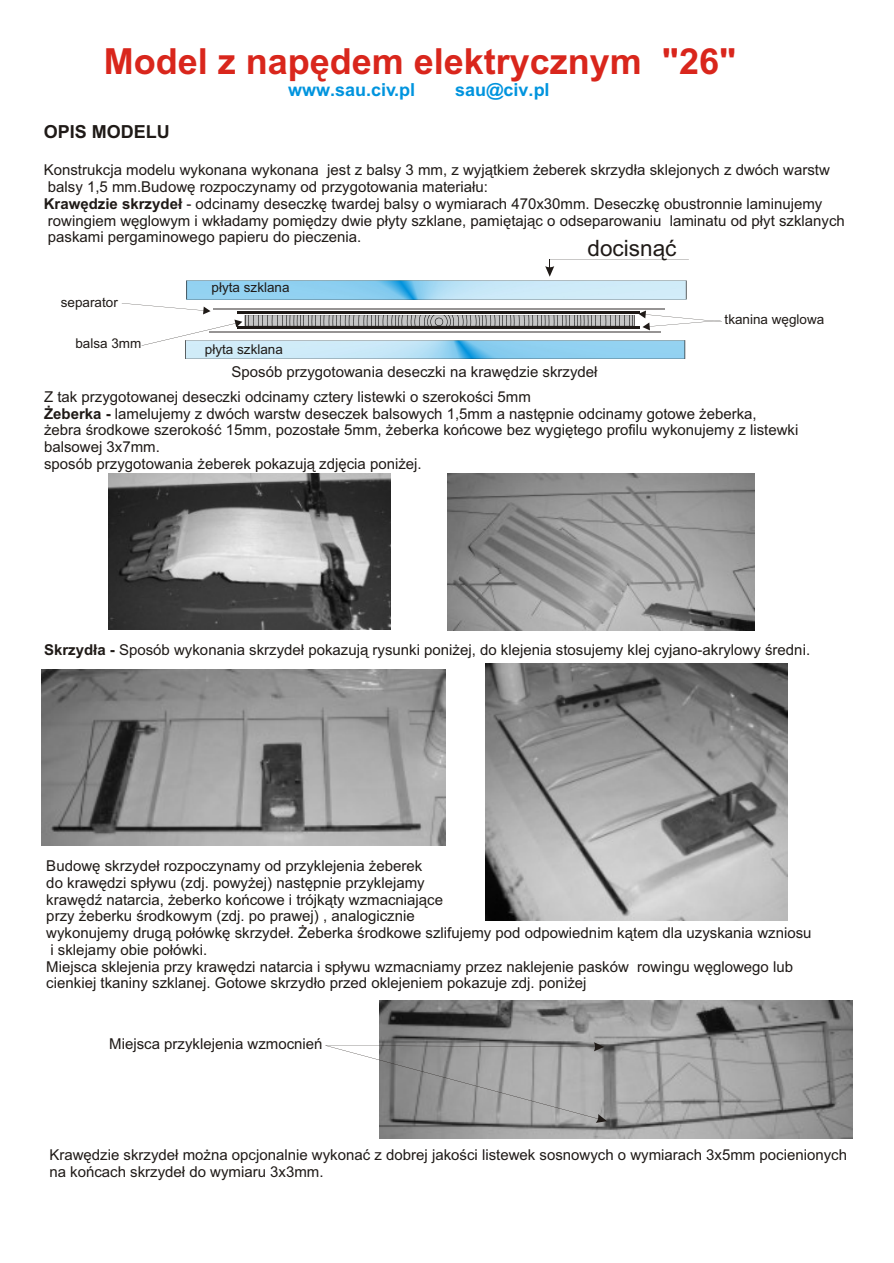
<style>
.page{position:relative;width:894px;height:1263px;background:#fff}
.page>*{position:absolute;margin:0;border:0;box-sizing:border-box;transform-origin:0 0}
.t1{font:700 36px "Arial CE";color:#d9261c}
.t2{font:22.5px "Arial CE";color:#1f1a17}
.t3{font:700 18px "Arial CE";color:#0094de}
.t4{font:700 18px "Arial CE";color:#1f1a17}
.t5{font:15px/16.8px "Arial CE";color:#1f1a17}
.t6{font:13.5px "Arial CE";color:#1f1a17}
.s1{font-weight:700}
</style>
<div class="page">
<svg style="left:122px;top:259px;width:600px;height:100px"></svg>
<img style="left:109px;top:473px;width:282px;height:157px">
<img style="left:447px;top:473px;width:308px;height:157px">
<img style="left:41px;top:670px;width:404px;height:176px">
<img style="left:485px;top:663px;width:303px;height:258px">
<img style="left:379px;top:1000px;width:473px;height:138px">
<svg style="left:325px;top:1042px;width:282px;height:81px"></svg>
<h1 class="t1" style="left:104px;top:47px;width:634px">Model z napêdem elektrycznym "26"</h1>
<p class="t3" style="left:288px;top:82px;width:129px">www.sau.civ.pl</p>
<p class="t3" style="left:455px;top:82px;width:96px">sau@civ.pl</p>
<p class="t4" style="left:44px;top:125px;width:128px">OPIS MODELU</p>
<p class="t5" style="left:44px;top:163px;width:803px">Konstrukcja modelu wykonana wykonana jest z balsy 3 mm, z wyj¹tkiem ¿eberek skrzyd³a sklejonych z dwóch warstw balsy 1,5 mm.Budowê rozpoczynamy od przygotowania materia³u:<br><span class="s1">Krawêdzie skrzyde³</span> - odcinamy deseczkê twardej balsy o wymiarach 470x30mm. Deseczkê obustronnie laminujemy rowingiem wêglowym i wk³adamy pomiêdzy dwie p³yty szklane, pamiêtaj¹c o odseparowaniu laminatu od p³yt szklanych paskami pergaminowego papieru do pieczenia.</p>
<h2 class="t2" style="left:587px;top:240px;width:91px">docisn¹æ</h2>
<p class="t6" style="left:61px;top:297px;width:59px">separator</p>
<p class="t6" style="left:75px;top:338px;width:68px">balsa 3mm</p>
<p class="t6" style="left:212px;top:282px;width:80px">p³yta szklana</p>
<p class="t6" style="left:205px;top:344px;width:80px">p³yta szklana</p>
<p class="t6" style="left:725px;top:315px;width:101px">tkanina wêglowa</p>
<p class="t5" style="left:44px;top:360px;width:555px;line-height:25.3px;text-indent:187px">Sposób przygotowania deseczki na krawêdzie skrzyde³<br>Z tak przygotowanej deseczki odcinamy cztery listewki o szerokoœci 5mm</p>
<p class="t5" style="left:44px;top:406px;width:756px"><span class="s1">¯eberka -</span> lamelujemy z dwóch warstw deseczek balsowych 1,5mm a nastêpnie odcinamy gotowe ¿eberka,<br>¿ebra œrodkowe szerokoœæ 15mm, pozosta³e 5mm, ¿eberka koñcowe bez wygiêtego profilu wykonujemy z listewki balsowej 3x7mm.<br>sposób przygotowania ¿eberek pokazuj¹ zdjêcia poni¿ej.</p>
<p class="t5" style="left:44px;top:643px;width:768px"><span class="s1">Skrzyd³a -</span> Sposób wykonania skrzyde³ pokazuj¹ rysunki poni¿ej, do klejenia stosujemy klej cyjano-akrylowy œredni.</p>
<p class="t5" style="left:46px;top:859px;width:767px">Budowê skrzyde³ rozpoczynamy od przyklejenia ¿eberek<br>do krawêdzi sp³ywu (zdj. powy¿ej) nastêpnie przyklejamy<br>krawêdŸ natarcia, ¿eberko koñcowe i trójk¹ty wzmacniaj¹ce<br>przy ¿eberku œrodkowym (zdj. po prawej) , analogicznie<br>wykonujemy drug¹ po³ówkê skrzyde³. ¯eberka œrodkowe szlifujemy pod odpowiednim k¹tem dla uzyskania wzniosu i sklejamy obie po³ówki.<br>Miejsca sklejenia przy krawêdzi natarcia i sp³ywu wzmacniamy przez naklejenie pasków rowingu wêglowego lub cienkiej tkaniny szklanej. Gotowe skrzyd³o przed oklejeniem pokazuje zdj. poni¿ej</p>
<p class="t5" style="left:109px;top:1037px;width:215px">Miejsca przyklejenia wzmocnieñ</p>
<p class="t5" style="left:49px;top:1148px;width:799px">Krawêdzie skrzyde³ mo¿na opcjonalnie wykonaæ z dobrej jakoœci listewek sosnowych o wymiarach 3x5mm pocienionych na koñcach skrzyde³ do wymiaru 3x3mm.</p>
</div>
